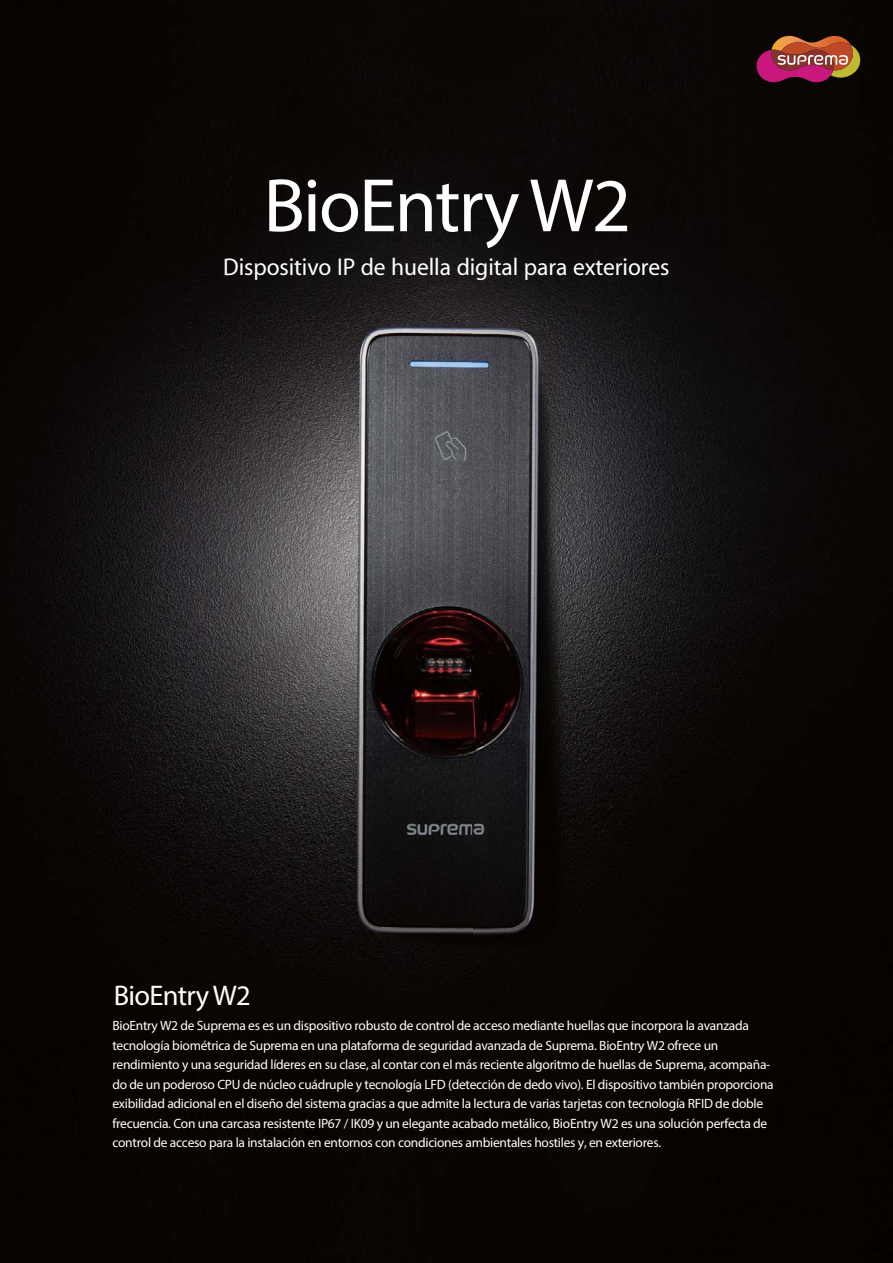
<style>
.page{position:relative;width:893px;height:1263px;background:#fff}
.page>*{position:absolute;margin:0;border:0;box-sizing:border-box;transform-origin:0 0}
.t1{font:76.5px "Myriad Pro";letter-spacing:-.025em;color:#fff}
.t2{font:28.5px "Myriad Pro";letter-spacing:-.025em;color:#fff}
.t3{font:500 24px "Myriad Set Pro";letter-spacing:-.005em;color:#fff}
.t4{font:13.5px/19.5px "Myriad Pro";letter-spacing:-.02em;color:#fff}
</style>
<div class="page">
<img style="left:0;top:0;width:893px;height:1263px">
<svg style="left:756px;top:36px;width:104px;height:46px;background:#964343"></svg>
<h1 class="t1" style="left:263px;top:176px;width:369px">BioEntry W2</h1>
<h3 class="t3" style="left:223px;top:255px;width:448px">Dispositivo IP de huella digital para exteriores</h3>
<h2 class="t2" style="left:114px;top:985px;width:138px">BioEntry W2</h2>
<p class="t4" style="left:112px;top:1017px;width:663px">BioEntry W2 de Suprema es es un dispositivo robusto de control de acceso mediante huellas que incorpora la avanzada tecnología biométrica de Suprema en una plataforma de seguridad avanzada de Suprema. BioEntry W2 ofrece un rendimiento y una seguridad líderes en su clase, al contar con el más reciente algoritmo de huellas de Suprema, acompaña&shy;do de un poderoso CPU de núcleo cuádruple y tecnología LFD (detección de dedo vivo). El dispositivo también proporciona exibilidad adicional en el diseño del sistema gracias a que admite la lectura de varias tarjetas con tecnología RFID de doble frecuencia. Con una carcasa resistente IP67 / IK09 y un elegante acabado metálico, BioEntry W2 es una solución perfecta de control de acceso para la instalación en entornos con condiciones ambientales hostiles y, en exteriores.</p>
</div>
